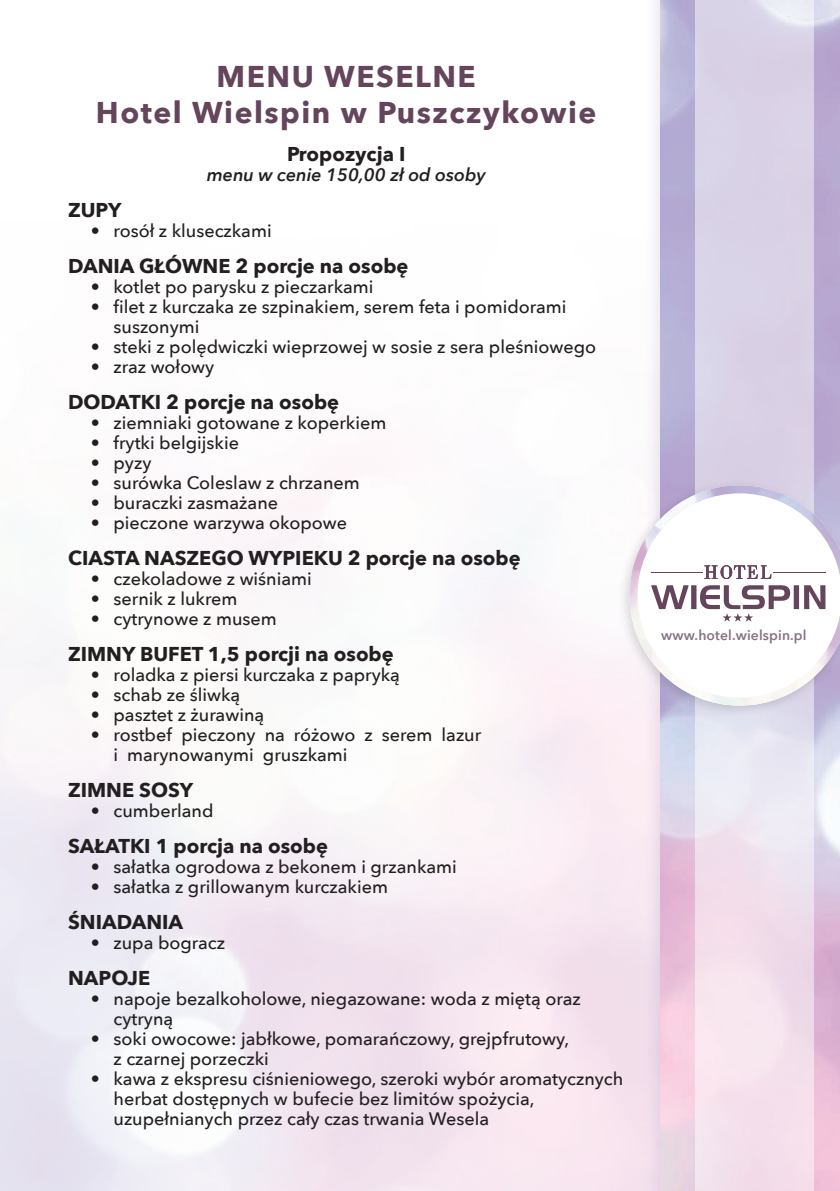
<style>
.page{position:relative;width:840px;height:1191px;background:#fff}
.page>*{position:absolute;margin:0;border:0;box-sizing:border-box;transform-origin:0 0}
.t1{font:700 30px/36px "Avenir Next";letter-spacing:.05em;color:#64455c;text-align:center}
.t2{font:700 20px "Avenir Next";color:#231f20}
.t3{font:500 18px/20px "Avenir Next";color:#231f20}
.t4{font:italic 600 18px "Avenir Next";color:#231f20}
.t5{font:600 13.8px "Avenir Next";letter-spacing:.01em;color:#877285}
</style>
<div class="page">
<div style="left:643px;top:0;width:196px;height:1191px;background:#a893c0;opacity:.2"></div>
<img style="left:660px;top:0;width:179px;height:1191px">
<svg style="left:695px;top:0;width:118px;height:1191px;background:#e5daea"></svg>
<div style="left:617px;top:479px;width:222px;height:239px;background:#231f20;opacity:.15"></div>
<img style="left:629px;top:485px;width:210px;height:220px">
<svg style="left:637px;top:493px;width:202px;height:204px"></svg>
<svg style="left:704px;top:565px;width:67px;height:14px"></svg>
<svg style="left:650px;top:585px;width:175px;height:36px"></svg>
<hr style="left:772px;top:571px;width:53px;height:1px;background:#64455c">
<hr style="left:650px;top:571px;width:52px;height:1px;background:#64455c">
<h1 class="t1" style="left:96px;top:58px;width:502px">MENU WESELNE<br>Hotel Wielspin w Puszczykowie</h1>
<p class="t2" style="left:287px;top:136px;width:120px">Propozycja I</p>
<p class="t4" style="left:207px;top:159px;width:280px">menu w cenie 150,00 zł od osoby</p>
<p class="t2" style="left:68px;top:192px;width:55px">ZUPY</p>
<p class="t3" style="left:91px;top:220px;width:182px">• rosół z kluseczkami</p>
<p class="t2" style="left:68px;top:248px;width:341px">DANIA GŁÓWNE 2 porcje na osobę</p>
<p class="t3" style="left:91px;top:276px;width:284px">• kotlet po parysku z pieczarkami</p>
<p class="t3" style="left:113px;top:296px;width:454px;text-indent:-23px">• filet z kurczaka ze szpinakiem, serem feta i pomidorami suszonymi</p>
<p class="t3" style="left:91px;top:336px;width:506px">• steki z polędwiczki wieprzowej w sosie z sera pleśniowego</p>
<p class="t3" style="left:91px;top:356px;width:125px">• zraz wołowy</p>
<p class="t2" style="left:68px;top:384px;width:272px">DODATKI 2 porcje na osobę</p>
<p class="t3" style="left:91px;top:412px;width:297px">• ziemniaki gotowane z koperkiem</p>
<p class="t3" style="left:91px;top:432px;width:150px">• frytki belgijskie</p>
<p class="t3" style="left:91px;top:452px;width:62px">• pyzy</p>
<p class="t3" style="left:91px;top:472px;width:270px">• surówka Coleslaw z chrzanem</p>
<p class="t3" style="left:91px;top:492px;width:189px">• buraczki zasmażane</p>
<p class="t3" style="left:91px;top:512px;width:257px">• pieczone warzywa okopowe</p>
<p class="t2" style="left:68px;top:540px;width:454px">CIASTA NASZEGO WYPIEKU 2 porcje na osobę</p>
<p class="t3" style="left:91px;top:568px;width:222px">• czekoladowe z wiśniami</p>
<p class="t3" style="left:91px;top:588px;width:148px">• sernik z lukrem</p>
<p class="t3" style="left:91px;top:608px;width:187px">• cytrynowe z musem</p>
<p class="t2" style="left:68px;top:636px;width:327px">ZIMNY BUFET 1,5 porcji na osobę</p>
<p class="t3" style="left:91px;top:664px;width:310px">• roladka z piersi kurczaka z papryką</p>
<p class="t3" style="left:91px;top:684px;width:151px">• schab ze śliwką</p>
<p class="t3" style="left:91px;top:704px;width:175px">• pasztet z żurawiną</p>
<p class="t3" style="left:113px;top:724px;width:369px;text-indent:-23px">• rostbef pieczony na różowo z serem lazur i marynowanymi gruszkami</p>
<p class="t2" style="left:68px;top:772px;width:126px">ZIMNE SOSY</p>
<p class="t3" style="left:91px;top:800px;width:124px">• cumberland</p>
<p class="t2" style="left:68px;top:828px;width:261px">SAŁATKI 1 porcja na osobę</p>
<p class="t3" style="left:91px;top:856px;width:367px">• sałatka ogrodowa z bekonem i grzankami</p>
<p class="t3" style="left:91px;top:876px;width:298px">• sałatka z grillowanym kurczakiem</p>
<p class="t2" style="left:68px;top:904px;width:116px">ŚNIADANIA</p>
<p class="t3" style="left:91px;top:932px;width:136px">• zupa bogracz</p>
<p class="t2" style="left:68px;top:960px;width:84px">NAPOJE</p>
<p class="t3" style="left:113px;top:988px;width:468px;text-indent:-23px">• napoje bezalkoholowe, niegazowane: woda z miętą oraz cytryną</p>
<p class="t3" style="left:113px;top:1028px;width:457px;text-indent:-23px">• soki owocowe: jabłkowe, pomarańczowy, grejpfrutowy, z czarnej porzeczki</p>
<p class="t3" style="left:113px;top:1068px;width:511px;text-indent:-23px">• kawa z ekspresu ciśnieniowego, szeroki wybór aromatycznych herbat dostępnych w bufecie bez limitów spożycia, uzupełnianych przez cały czas trwania Wesela</p>
<p class="t5" style="left:661px;top:623px;width:147px">www.hotel.wielspin.pl</p>
</div>
